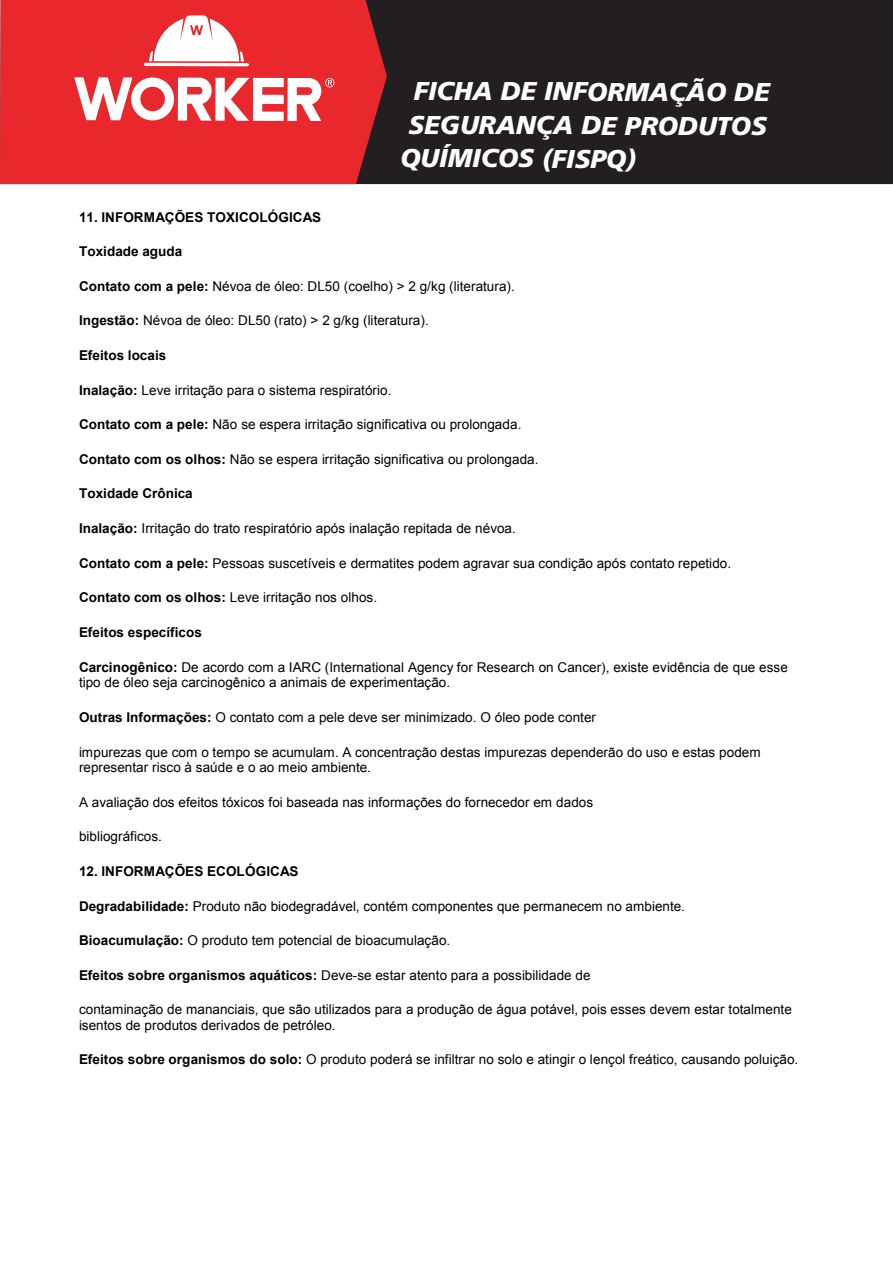
<style>
.page{position:relative;width:893px;height:1263px;background:#fff}
.page>*{position:absolute;margin:0;border:0;box-sizing:border-box;transform-origin:0 0}
.t1{font:italic 900 25.8px "Frutiger";color:#fff}
.t2{font:13.5px/15.6px "Arial";color:#000}
.t3{font:700 13.5px "Arial";letter-spacing:.005em;color:#000}
.s1{font-weight:700}
</style>
<div class="page">
<div style="left:387px;top:0;width:505px;height:184px;background:#231f20"></div>
<div style="left:0;top:0;width:387px;height:184px;background:#e9282d"></div>
<svg style="left:149px;top:15px;width:95px;height:46px"></svg>
<hr style="left:144px;top:63px;width:105px;height:3px;background:#fff;border-radius:2px">
<svg style="left:74px;top:77px;width:260px;height:44px"></svg>
<h1 class="t1" style="left:413px;top:76px;width:357px">FICHA DE INFORMAÇÃO DE</h1>
<h1 class="t1" style="left:408px;top:110px;width:360px">SEGURANÇA DE PRODUTOS</h1>
<h1 class="t1" style="left:400px;top:143px;width:237px">QUÍMICOS (FISPQ)</h1>
<p class="t3" style="left:79px;top:208px;width:244px">11. INFORMAÇÕES TOXICOLÓGICAS</p>
<p class="t3" style="left:79px;top:242px;width:105px">Toxidade aguda</p>
<p class="t2" style="left:79px;top:278px;width:437px"><span class="s1">Contato com a pele:</span> Névoa de óleo: DL50 (coelho) &gt; 2 g/kg (literatura).</p>
<p class="t2" style="left:79px;top:313px;width:351px"><span class="s1">Ingestão:</span> Névoa de óleo: DL50 (rato) &gt; 2 g/kg (literatura).</p>
<p class="t3" style="left:79px;top:346px;width:89px">Efeitos locais</p>
<p class="t2" style="left:79px;top:382px;width:314px"><span class="s1">Inalação:</span> Leve irritação para o sistema respiratório.</p>
<p class="t2" style="left:79px;top:417px;width:444px"><span class="s1">Contato com a pele:</span> Não se espera irritação significativa ou prolongada.</p>
<p class="t2" style="left:79px;top:451px;width:461px"><span class="s1">Contato com os olhos:</span> Não se espera irritação significativa ou prolongada.</p>
<p class="t3" style="left:79px;top:485px;width:115px">Toxidade Crônica</p>
<p class="t2" style="left:79px;top:521px;width:438px"><span class="s1">Inalação:</span> Irritação do trato respiratório após inalação repitada de névoa.</p>
<p class="t2" style="left:79px;top:555px;width:653px"><span class="s1">Contato com a pele:</span> Pessoas suscetíveis e dermatites podem agravar sua condição após contato repetido.</p>
<p class="t2" style="left:79px;top:590px;width:299px"><span class="s1">Contato com os olhos:</span> Leve irritação nos olhos.</p>
<p class="t3" style="left:79px;top:623px;width:124px">Efeitos específicos</p>
<p class="t2" style="left:79px;top:659px;width:710px"><span class="s1">Carcinogênico:</span> De acordo com a IARC (International Agency for Research on Cancer), existe evidência de que esse tipo de óleo seja carcinogênico a animais de experimentação.</p>
<p class="t2" style="left:79px;top:709px;width:518px"><span class="s1">Outras Informações:</span> O contato com a pele deve ser minimizado. O óleo pode conter</p>
<p class="t2" style="left:79px;top:744px;width:683px">impurezas que com o tempo se acumulam. A concentração destas impurezas dependerão do uso e estas podem representar risco à saúde e o ao meio ambiente.</p>
<p class="t2" style="left:79px;top:794px;width:515px">A avaliação dos efeitos tóxicos foi baseada nas informações do fornecedor em dados</p>
<p class="t2" style="left:79px;top:829px;width:84px">bibliográficos.</p>
<p class="t3" style="left:79px;top:862px;width:221px">12. INFORMAÇÕES ECOLÓGICAS</p>
<p class="t2" style="left:79px;top:898px;width:607px"><span class="s1">Degradabilidade:</span> Produto não biodegradável, contém componentes que permanecem no ambiente.</p>
<p class="t2" style="left:79px;top:933px;width:373px"><span class="s1">Bioacumulação:</span> O produto tem potencial de bioacumulação.</p>
<p class="t2" style="left:79px;top:967px;width:513px"><span class="s1">Efeitos sobre organismos aquáticos:</span> Deve-se estar atento para a possibilidade de</p>
<p class="t2" style="left:79px;top:1002px;width:714px">contaminação de mananciais, que são utilizados para a produção de água potável, pois esses devem estar totalmente isentos de produtos derivados de petróleo.</p>
<p class="t2" style="left:79px;top:1052px;width:720px"><span class="s1">Efeitos sobre organismos do solo:</span> O produto poderá se infiltrar no solo e atingir o lençol freático, causando poluição.</p>
</div>
